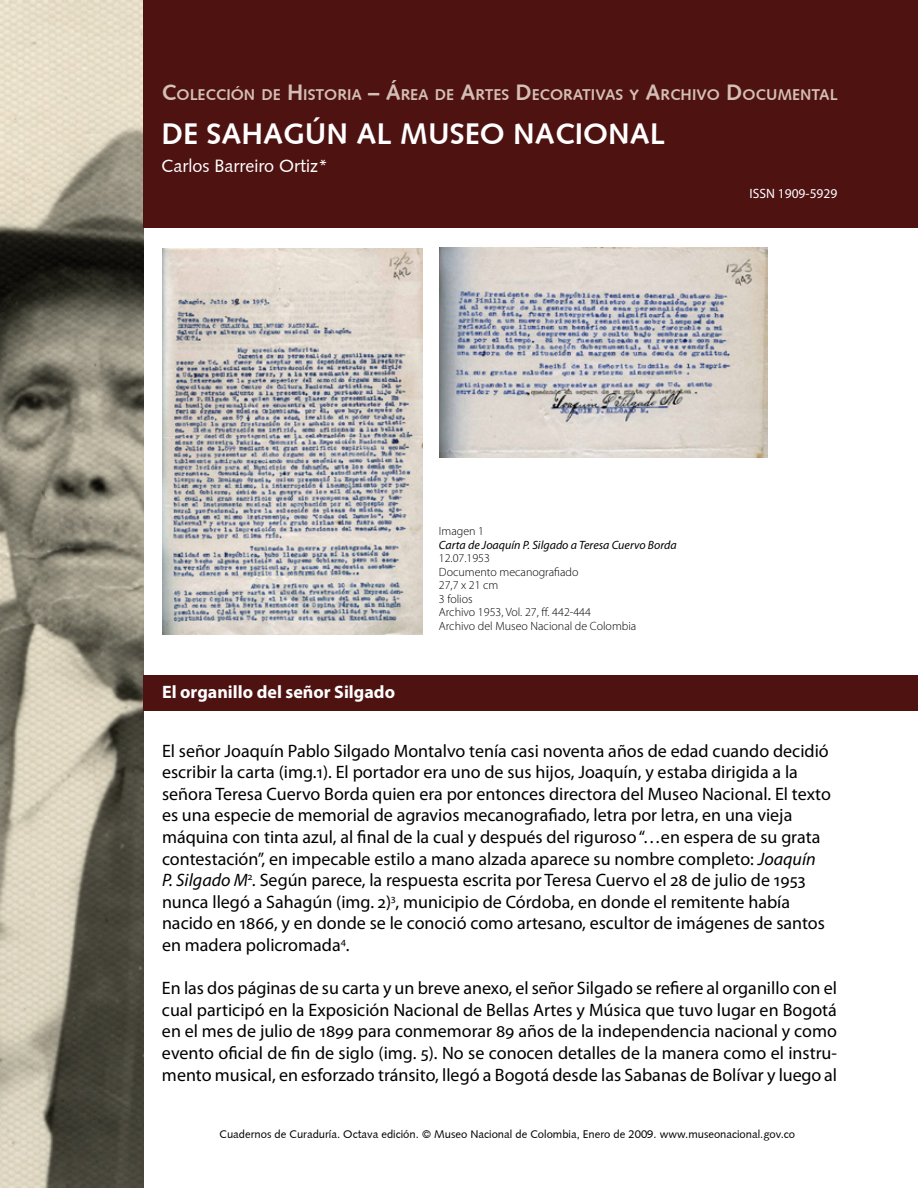
<style>
.page{position:relative;width:918px;height:1188px;background:#fff}
.page>*{position:absolute;margin:0;border:0;box-sizing:border-box;transform-origin:0 0}
.t1{font:700 30px "Syntax";color:#fff}
.t2{font:18px/21.6px "Myriad Pro";color:#000}
.t3{font:700 18px "Myriad Pro";color:#fff}
.t4{font:18px "Syntax";color:#fff}
.t5{font:700 15.75px "Syntax";color:#d4bfb6}
.t6{font:13.5px "Myriad Pro";color:#fff}
.t7{font:300 12px/13.5px "Myriad Pro";color:#000}
.t8{font:italic 12px "Myriad Pro";color:#000}
.t9{font:11.25px "Syntax";color:#000}
.s1{font-size:22.5px}
.s2{font-style:italic}
</style>
<div class="page">
<img style="left:0;top:0;width:144px;height:1188px">
<div style="left:143px;top:0;width:775px;height:227px;background:#4e1211"></div>
<div style="left:143px;top:675px;width:775px;height:36px;background:#4e1211"></div>
<img style="left:162px;top:248px;width:260px;height:386px">
<img style="left:439px;top:248px;width:328px;height:210px">
<p class="t5" style="left:162px;top:86px;width:677px"><span class="s1">C</span>OLECCIÓN DE <span class="s1">H</span>ISTORIA <span class="s1">– Á</span>REA DE <span class="s1">A</span>RTES <span class="s1">D</span> ECORATIVAS Y <span class="s1">A</span>RCH IVO <span class="s1">D</span>OCUMENTAL</p>
<h1 class="t1" style="left:162px;top:117px;width:505px">DE SAHAGÚN AL MUSEO NACIONAL</h1>
<p class="t4" style="left:162px;top:156px;width:168px">Carlos Barreiro Ortiz*</p>
<p class="t6" style="left:750px;top:186px;width:89px">ISSN 1909-5929</p>
<p class="t3" style="left:162px;top:680px;width:235px">El organillo del señor Silgado</p>
<p class="t7" style="left:439px;top:524px;width:47px">Imagen 1</p>
<p class="t8" style="left:439px;top:537px;width:239px">Carta de Joaquín P. Silgado a Teresa Cuervo Borda</p>
<p class="t7" style="left:439px;top:551px;width:199px">12.07.1953<br>Documento mecanografiado<br>27,7 x 21 cm<br>3 folios<br>Archivo 1953, Vol. 27, ff. 442-444<br>Archivo del Museo Nacional de Colombia</p>
<p class="t2" style="left:162px;top:739px;width:671px">El señor Joaquín Pablo Silgado Montalvo tenía casi noventa años de edad cuando decidió escribir la carta (img.1). El portador era uno de sus hijos, Joaquín, y estaba dirigida a la señora Teresa Cuervo Borda quien era por entonces directora del Museo Nacional. El texto es una especie de memorial de agravios mecanografiado, letra por letra, en una vieja máquina con tinta azul, al final de la cual y después del riguroso “…en espera de su grata contestación”, en impecable estilo a mano alzada aparece su nombre completo: <span class="s2">Joaquín P. Silgado M</span><sup>2</sup><span class="s2">.</span> Según parece, la respuesta escrita por Teresa Cuervo el 28 de julio de 1953 nunca llegó a Sahagún (img. 2)<sup>3</sup>, municipio de Córdoba, en donde el remitente había nacido en 1866, y en donde se le conoció como artesano, escultor de imágenes de santos en madera policromada<sup>4</sup>.</p>
<p class="t2" style="left:162px;top:977px;width:677px;text-align:justify">En las dos páginas de su carta y un breve anexo, el señor Silgado se refiere al organillo con el cual participó en la Exposición Nacional de Bellas Artes y Música que tuvo lugar en Bogotá en el mes de julio de 1899 para conmemorar 89 años de la independencia nacional y como evento oficial de fin de siglo (img. 5). No se conocen detalles de la manera como el instru&shy;mento musical, en esforzado tránsito, llegó a Bogotá desde las Sabanas de Bolívar y luego al</p>
<p class="t9" style="left:220px;top:1128px;width:577px">Cuadernos de Curaduría. Octava edición. © Museo Nacional de Colombia, Enero de 2009. www.museonacional.gov.co</p>
</div>
